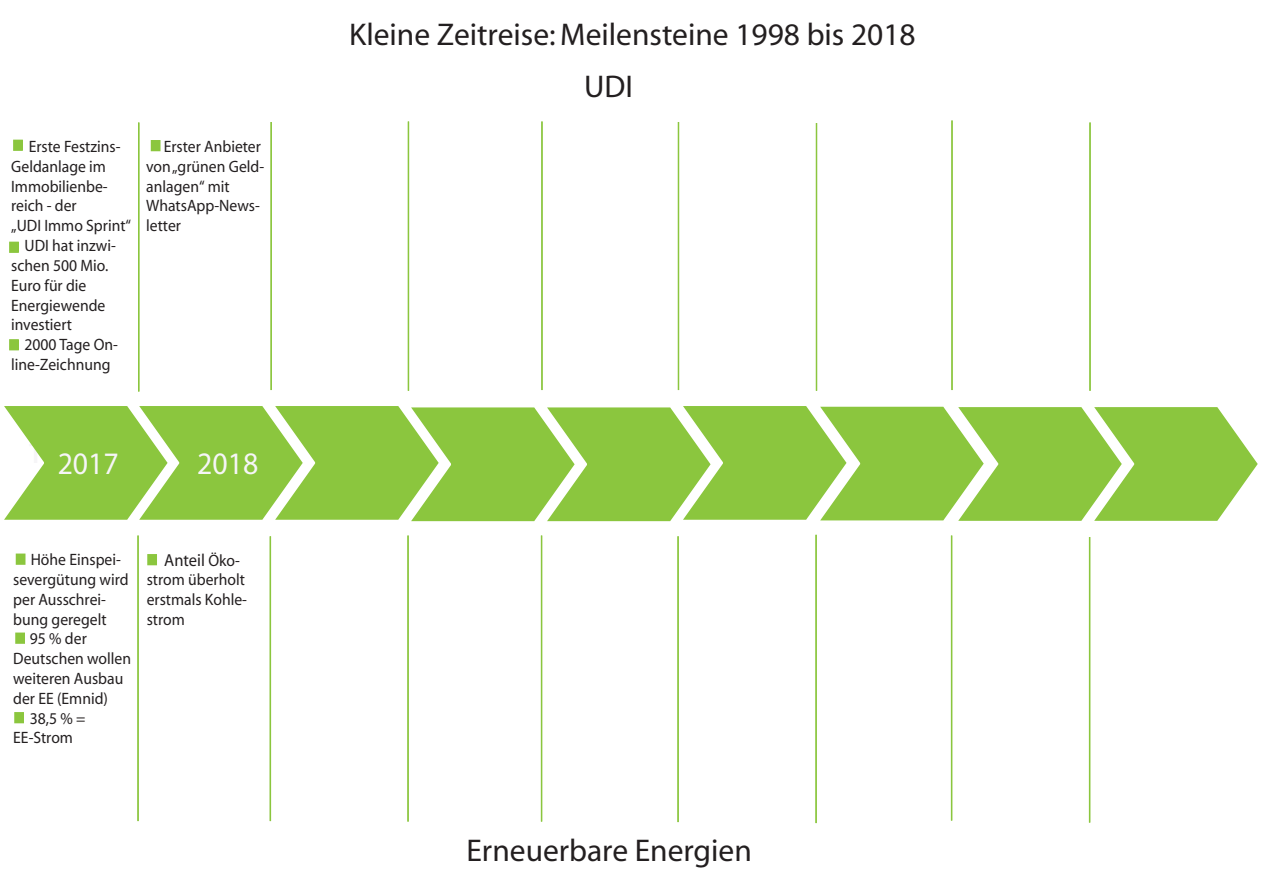
<style>
.page{position:relative;width:1263px;height:893px;background:#fff}
.page>*{position:absolute;margin:0;border:0;box-sizing:border-box;transform-origin:0 0}
.t1{font:32.4px "Myriad";color:#f6f5f7;scale:1.17 1}
.t2{font:31.5px/52.3px "Myriad";color:#231f20}
.t3{font:31.35px "Myriad";color:#f6f5f7;scale:.95 1}
.t4{font:17.4px "Myriad";letter-spacing:-.005em;color:#231f20;scale:.95 1}
.t5{font:16.5px/19.8px "Myriad";color:#231f20;scale:.95 1}
.s1{font-size:16.5px}
</style>
<div class="page">
<svg style="left:4px;top:406px;width:1254px;height:116px;background:#9acd57"></svg>
<hr style="left:138px;top:123px;width:2px;height:269px;background:#8bc63e">
<div style="left:10px;top:340px;width:8px;height:10px;background:#8bc63e"></div>
<div style="left:9px;top:339px;width:10px;height:11px;border:2px solid #8bc63e"></div>
<div style="left:16px;top:554px;width:9px;height:10px;background:#8bc63e"></div>
<div style="left:16px;top:554px;width:10px;height:11px;border:2px solid #8bc63e"></div>
<hr style="left:137px;top:536px;width:2px;height:285px;background:#8bc63e">
<hr style="left:270px;top:122px;width:2px;height:268px;background:#8bc63e">
<hr style="left:270px;top:536px;width:1px;height:285px;background:#8bc63e">
<hr style="left:408px;top:122px;width:1px;height:269px;background:#8bc63e">
<hr style="left:407px;top:536px;width:2px;height:286px;background:#8bc63e">
<hr style="left:541px;top:122px;width:2px;height:268px;background:#8bc63e">
<hr style="left:541px;top:536px;width:1px;height:286px;background:#8bc63e">
<hr style="left:678px;top:122px;width:1px;height:268px;background:#8bc63e">
<hr style="left:677px;top:536px;width:2px;height:286px;background:#8bc63e">
<hr style="left:816px;top:123px;width:1px;height:268px;background:#8bc63e">
<hr style="left:815px;top:535px;width:2px;height:288px;background:#8bc63e">
<hr style="left:951px;top:121px;width:2px;height:269px;background:#8bc63e">
<hr style="left:951px;top:536px;width:1px;height:285px;background:#8bc63e">
<hr style="left:1089px;top:123px;width:2px;height:268px;background:#8bc63e">
<hr style="left:1089px;top:537px;width:1px;height:286px;background:#8bc63e">
<div style="left:14px;top:140px;width:8px;height:10px;background:#8bc63e"></div>
<div style="left:13px;top:140px;width:10px;height:11px;border:2px solid #8bc63e"></div>
<div style="left:10px;top:242px;width:8px;height:10px;background:#8bc63e"></div>
<div style="left:9px;top:242px;width:10px;height:11px;border:2px solid #8bc63e"></div>
<div style="left:606px;top:462px;width:9px;height:10px;background:#8bc63e"></div>
<div style="left:606px;top:462px;width:9px;height:11px;border:2px solid #8bc63e"></div>
<div style="left:16px;top:633px;width:8px;height:10px;background:#8bc63e"></div>
<div style="left:15px;top:633px;width:10px;height:11px;border:2px solid #8bc63e"></div>
<div style="left:15px;top:713px;width:8px;height:10px;background:#8bc63e"></div>
<div style="left:14px;top:712px;width:10px;height:11px;border:2px solid #8bc63e"></div>
<div style="left:148px;top:555px;width:8px;height:10px;background:#8bc63e"></div>
<div style="left:147px;top:554px;width:10px;height:11px;border:2px solid #8bc63e"></div>
<div style="left:603px;top:459px;width:8px;height:10px;background:#8bc63e"></div>
<div style="left:602px;top:458px;width:10px;height:11px;border:2px solid #8bc63e"></div>
<div style="left:152px;top:141px;width:8px;height:10px;background:#8bc63e"></div>
<div style="left:151px;top:140px;width:9px;height:11px;border:2px solid #8bc63e"></div>
<p class="t5" style="left:29px;top:137px;width:98px">Erste Festzins-</p>
<p class="t5" style="left:11px;top:157px;width:101px">Geldanlage im</p>
<p class="t5" style="left:11px;top:177px;width:103px">Immobilienbe-</p>
<p class="t5" style="left:11px;top:197px;width:70px">reich - der</p>
<p class="t5" style="left:11px;top:217px;width:128px">„UDI Immo Sprint“</p>
<p class="t5" style="left:25px;top:236px;width:98px">UDI hat inzwi-</p>
<p class="t5" style="left:11px;top:256px;width:104px">schen 500 Mio.</p>
<p class="t5" style="left:11px;top:276px;width:81px">Euro für die</p>
<p class="t5" style="left:11px;top:296px;width:101px">Energiewende</p>
<p class="t5" style="left:11px;top:316px;width:66px">investiert</p>
<p class="t5" style="left:25px;top:335px;width:100px">2000 Tage On-</p>
<p class="t5" style="left:11px;top:355px;width:106px">line-Zeichnung</p>
<p class="t5" style="left:146px;top:137px;width:126px;text-indent:18px">Erster Anbieter von „grünen Geld&shy;anlagen“ mit<br>WhatsApp-News&shy;letter</p>
<h1 class="t1" style="left:25px;top:436px;width:68px">1998</h1>
<h3 class="t3" style="left:58px;top:448px;width:66px">2017</h3>
<h3 class="t3" style="left:197px;top:448px;width:66px">2018</h3>
<p class="t5" style="left:31px;top:550px;width:96px">Höhe Einspei-</p>
<p class="t5" style="left:13px;top:570px;width:123px">severgütung wird</p>
<p class="t5" style="left:13px;top:590px;width:99px">per Ausschrei-</p>
<p class="t5" style="left:13px;top:610px;width:100px">bung geregelt</p>
<p class="t5" style="left:30px;top:630px;width:61px">95 % der</p>
<p class="t5" style="left:13px;top:649px;width:126px">Deutschen wollen</p>
<p class="t5" style="left:13px;top:669px;width:117px">weiteren Ausbau</p>
<p class="t5" style="left:13px;top:689px;width:101px">der EE (Emnid)</p>
<p class="t5" style="left:30px;top:709px;width:60px">38,5 % =</p>
<p class="t5" style="left:13px;top:729px;width:64px">EE-Strom</p>
<p class="t4" style="left:164px;top:551px;width:81px">Anteil <span class="s1">Öko-</span></p>
<p class="t5" style="left:147px;top:571px;width:107px">strom überholt erstmals Kohle&shy;strom</p>
<h2 class="t2" style="left:584px;top:9px;width:333px;text-indent:-235px">Kleine Zeitreise: Meilensteine 1998 bis 2018<br>UDI</h2>
<h2 class="t2" style="left:466px;top:826px;width:287px">Erneuerbare Energien</h2>
</div>
